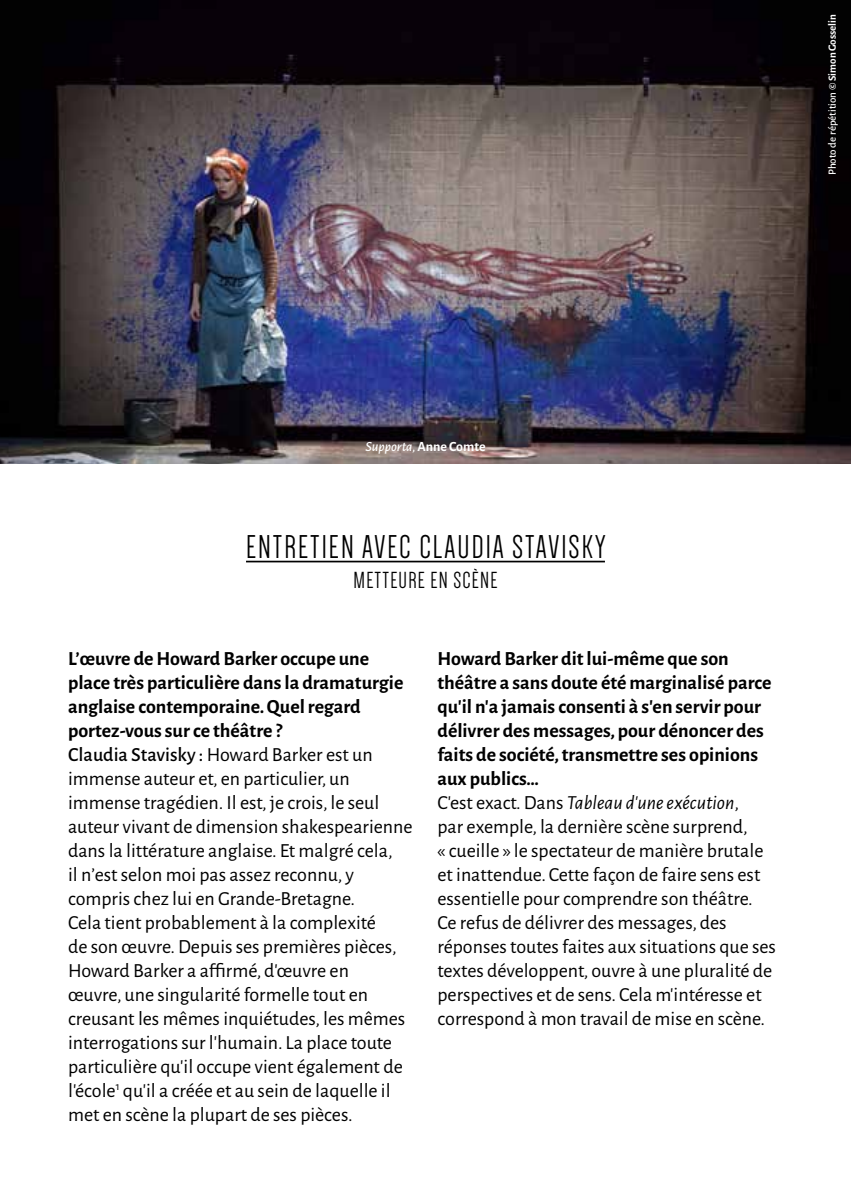
<style>
.page{position:relative;width:851px;height:1191px;background:#fff}
.page>*{position:absolute;margin:0;border:0;box-sizing:border-box;transform-origin:0 0}
.t1{font:34px "Dense";letter-spacing:.06em;color:#000}
.t2{font:24px "Dense";letter-spacing:.05em;color:#000}
.t3{font:20px/24px "Alegreya Sans";color:#000}
.t4{font:italic 500 14px "Alegreya Sans";color:#fff}
.t5{font:500 11px "Alegreya Sans";color:#fff}
.s1{font-weight:700}
.s2{font-weight:700;font-style:normal}
.s3{font-weight:500}
.s4{font-style:italic}
</style>
<div class="page">
<img style="left:0;top:0;width:850px;height:463px">
<hr style="left:246px;top:561px;width:359px;height:1px;background:#000">
<p class="t5" style="left:824px;top:175px;width:163px;rotate:-90deg">Photo de répétition <span class="s1">© Simon Gosselin</span></p>
<p class="t4" style="left:365px;top:436px;width:122px">Supporta, <span class="s2">Anne Comte</span></p>
<h1 class="t1" style="left:246px;top:530px;width:361px">ENTRETIEN AVEC CLAUDIA STAVISKY</h1>
<p class="t2" style="left:353px;top:568px;width:145px">METTEURE EN SCÈNE</p>
<p class="t3" style="left:68px;top:645px;width:346px"><span class="s1">L’œuvre de Howard Barker occupe une place très particulière dans la dramaturgie anglaise contemporaine. Quel regard portez-vous sur ce théâtre ?<br></span><span class="s3">Claudia Stavisky :</span> Howard Barker est un immense auteur et, en particulier, un immense tragédien. Il est, je crois, le seul auteur vivant de dimension shakespearienne dans la littérature anglaise. Et malgré cela,<br>il n’est selon moi pas assez reconnu, y compris chez lui en Grande-Bretagne.<br>Cela tient probablement à la complexité<br>de son œuvre. Depuis ses premières pièces, Howard Barker a affirmé, d’œuvre en<br>œuvre, une singularité formelle tout en creusant les mêmes inquiétudes, les mêmes interrogations sur l’humain. La place toute particulière qu’il occupe vient également de l’école<sup>1</sup> qu’il a créée et au sein de laquelle il met en scène la plupart de ses pièces.</p>
<p class="t3" style="left:437px;top:645px;width:340px"><span class="s1">Howard Barker dit lui-même que son théâtre a sans doute été marginalisé parce qu’il n’a jamais consenti à s’en servir pour délivrer des messages, pour dénoncer des faits de société, transmettre ses opinions aux publics…<br></span>C’est exact. Dans <span class="s4">Tableau d’une exécution</span>,<br>par exemple, la dernière scène surprend,<br>« cueille » le spectateur de manière brutale et inattendue. Cette façon de faire sens est essentielle pour comprendre son théâtre.<br>Ce refus de délivrer des messages, des réponses toutes faites aux situations que ses textes développent, ouvre à une pluralité de perspectives et de sens. Cela m’intéresse et correspond à mon travail de mise en scène.</p>
</div>
